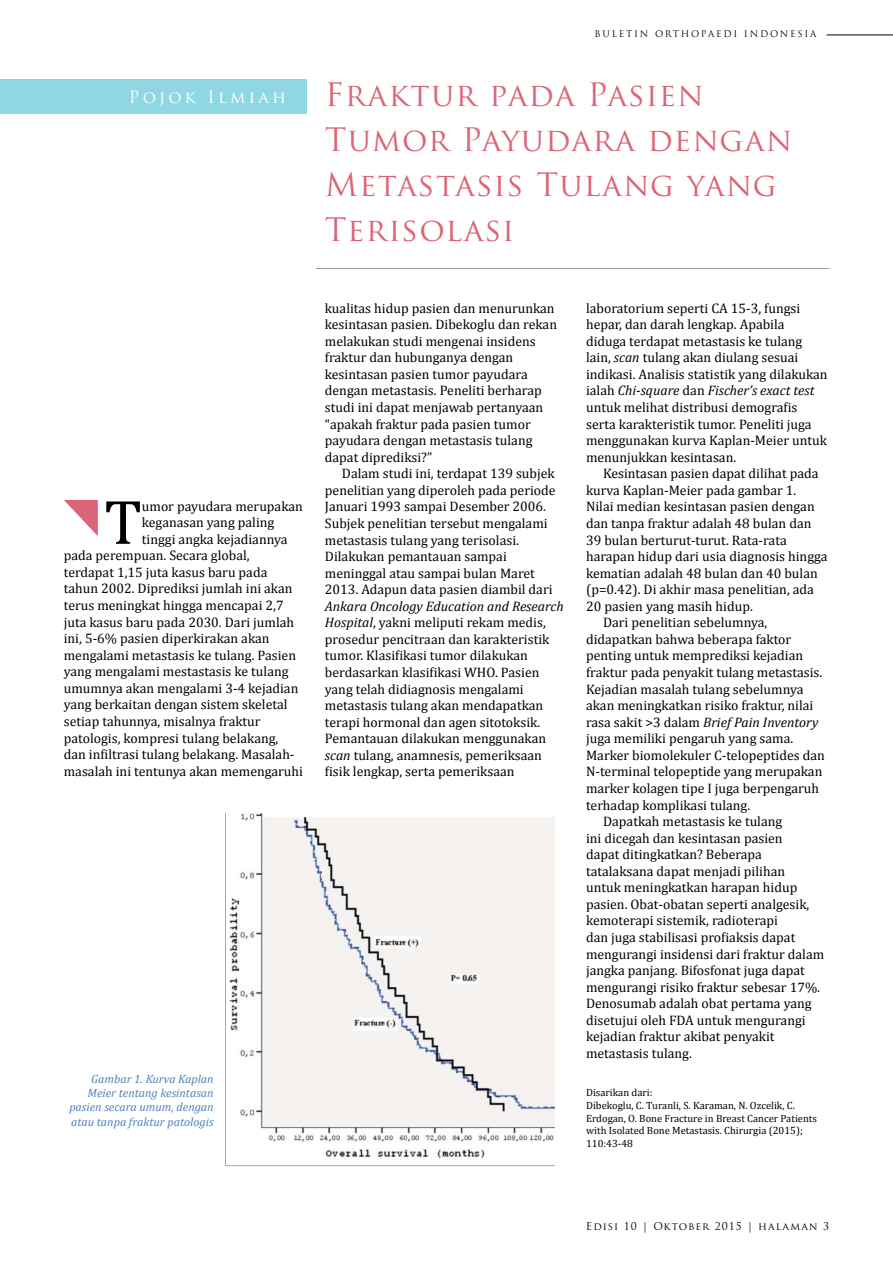
<style>
.page{position:relative;width:893px;height:1263px;background:#fff}
.page>*{position:absolute;margin:0;border:0;box-sizing:border-box;transform-origin:0 0}
.t1{font:63.45px "Cambria";color:#000}
.t2{font:31.5px/45px "Trajan Pro";letter-spacing:.04em;color:#dc6477}
.t3{font:13.8px/16.5px "Cambria";color:#000}
.t4{font:italic 13.8px "Cambria";color:#000}
.t5{font:italic 12px/14.4px "Cambria";color:#4f81bd;text-align:right}
.t6{font:10.5px/12.6px "Cambria";color:#000}
.t7{font:10.5px "Trajan Pro";letter-spacing:.1em;color:#000}
.t8{font:9px "Trajan Pro";letter-spacing:.2em;color:#000}
.s1{font-size:16.5px;color:#fff}
.s2{font-style:italic}
.s3{font-style:normal}
</style>
<div class="page">
<hr style="left:827px;top:35px;width:66px;height:1px;background:#000">
<hr style="left:0;top:0;width:1px;height:1263px;background:#fed9b7">
<hr style="left:0;top:331px;width:1px;height:64px;background:#7acfdf">
<div style="left:0;top:80px;width:307px;height:34px;background:#90d7e4"></div>
<hr style="left:316px;top:268px;width:513px;height:1px;background:#000">
<img style="left:225px;top:814px;width:329px;height:353px">
<svg style="left:64px;top:500px;width:34px;height:36px"></svg>
<p class="t8" style="left:594px;top:28px;width:223px">BULETIN ORTHOPAEDI INDONESIA</p>
<h2 class="t2" style="left:325px;top:72px;width:468px;text-indent:-196px"><span class="s1">P ojok I lm i a h</span> Fraktur pada Pasien<br>Tumor Payudara dengan<br>Metastasis Tulang yang<br>Terisolasi</h2>
<h1 class="t1" style="left:104px;top:485px;width:39px">T</h1>
<p class="t3" style="left:142px;top:498px;width:163px">umor payudara merupakan</p>
<p class="t3" style="left:142px;top:514px;width:134px">keganasan yang paling</p>
<p class="t3" style="left:142px;top:531px;width:147px">tinggi angka kejadiannya</p>
<p class="t3" style="left:64px;top:547px;width:187px">pada perempuan. Secara global,</p>
<p class="t3" style="left:64px;top:564px;width:205px">terdapat 1,15 juta kasus baru pada</p>
<p class="t3" style="left:64px;top:580px;width:230px">tahun 2002. Diprediksi jumlah ini akan</p>
<p class="t3" style="left:64px;top:597px;width:221px">terus meningkat hingga mencapai 2,7</p>
<p class="t3" style="left:64px;top:614px;width:232px">juta kasus baru pada 2030. Dari jumlah</p>
<p class="t3" style="left:64px;top:630px;width:207px">ini, 5-6% pasien diperkirakan akan</p>
<p class="t3" style="left:64px;top:647px;width:234px">mengalami metastasis ke tulang. Pasien</p>
<p class="t3" style="left:64px;top:663px;width:226px">yang mengalami mestastasis ke tulang</p>
<p class="t3" style="left:64px;top:680px;width:236px">umumnya akan mengalami 3-4 kejadian</p>
<p class="t3" style="left:64px;top:696px;width:225px">yang berkaitan dengan sistem skeletal</p>
<p class="t3" style="left:64px;top:713px;width:198px">setiap tahunnya, misalnya fraktur</p>
<p class="t3" style="left:64px;top:729px;width:216px">patologis, kompresi tulang belakang,</p>
<p class="t3" style="left:64px;top:746px;width:232px">dan infiltrasi tulang belakang. Masalah-</p>
<p class="t3" style="left:64px;top:763px;width:241px">masalah ini tentunya akan memengaruhi</p>
<p class="t3" style="left:325px;top:300px;width:234px">kualitas hidup pasien dan menurunkan kesintasan pasien. Dibekoglu dan rekan melakukan studi mengenai insidens fraktur dan hubunganya dengan kesintasan pasien tumor payudara dengan metastasis. Peneliti berharap studi ini dapat menjawab pertanyaan “apakah fraktur pada pasien tumor payudara dengan metastasis tulang dapat diprediksi?”</p>
<p class="t3" style="left:325px;top:465px;width:232px;text-indent:17px">Dalam studi ini, terdapat 139 subjek penelitian yang diperoleh pada periode Januari 1993 sampai Desember 2006.<br>Subjek penelitian tersebut mengalami metastasis tulang yang terisolasi.<br>Dilakukan pemantauan sampai meninggal atau sampai bulan Maret 2013. Adapun data pasien diambil dari</p>
<p class="t3" style="left:325px;top:598px;width:240px"><span class="s2">Ankara Oncology Education and Research Hospital</span>, yakni meliputi rekam medis, prosedur pencitraan dan karakteristik tumor. Klasifikasi tumor dilakukan berdasarkan klasifikasi WHO. Pasien yang telah didiagnosis mengalami metastasis tulang akan mendapatkan terapi hormonal dan agen sitotoksik.<br>Pemantauan dilakukan menggunakan <span class="s2">scan</span> tulang, anamnesis, pemeriksaan fisik lengkap, serta pemeriksaan</p>
<p class="t5" style="left:69px;top:1071px;width:146px">Gambar 1. Kurva Kaplan<br>Meier tentang kesintasan pasien secara umum, dengan atau tanpa fraktur patologis</p>
<p class="t3" style="left:586px;top:300px;width:243px">laboratorium seperti CA 15-3, fungsi hepar, dan darah lengkap. Apabila diduga terdapat metastasis ke tulang lain, <span class="s2">scan</span> tulang akan diulang sesuai indikasi. Analisis statistik yang dilakukan ialah <span class="s2">Chi-square</span> dan <span class="s2">Fischer’s exact test </span>untuk melihat distribusi demografis serta karakteristik tumor. Peneliti juga menggunakan kurva Kaplan-Meier untuk menunjukkan kesintasan.</p>
<p class="t3" style="left:603px;top:465px;width:217px">Kesintasan pasien dapat dilihat pada</p>
<p class="t3" style="left:586px;top:482px;width:212px">kurva Kaplan-Meier pada gambar 1.</p>
<p class="t3" style="left:586px;top:498px;width:230px">Nilai median kesintasan pasien dengan</p>
<p class="t3" style="left:586px;top:515px;width:227px">dan tanpa fraktur adalah 48 bulan dan</p>
<p class="t3" style="left:586px;top:531px;width:202px">39 bulan berturut-turut. Rata-rata</p>
<p class="t3" style="left:586px;top:548px;width:243px">harapan hidup dari usia diagnosis hingga</p>
<p class="t3" style="left:586px;top:565px;width:233px">kematian adalah 48 bulan dan 40 bulan</p>
<p class="t3" style="left:586px;top:581px;width:229px">(p=0.42). Di akhir masa penelitian, ada</p>
<p class="t3" style="left:586px;top:598px;width:168px">20 pasien yang masih hidup.</p>
<p class="t3" style="left:603px;top:614px;width:166px">Dari penelitian sebelumnya,</p>
<p class="t3" style="left:586px;top:631px;width:207px">didapatkan bahwa beberapa faktor</p>
<p class="t3" style="left:586px;top:647px;width:219px">penting untuk memprediksi kejadian</p>
<p class="t3" style="left:586px;top:664px;width:238px">fraktur pada penyakit tulang metastasis.</p>
<p class="t3" style="left:586px;top:680px;width:219px">Kejadian masalah tulang sebelumnya</p>
<p class="t3" style="left:586px;top:697px;width:229px">akan meningkatkan risiko fraktur, nilai</p>
<p class="t4" style="left:586px;top:712px;width:234px"><span class="s3">rasa sakit &gt;3 dalam</span> Brief Pain Inventory</p>
<p class="t3" style="left:586px;top:730px;width:209px">juga memiliki pengaruh yang sama.</p>
<p class="t3" style="left:586px;top:747px;width:240px">Marker biomolekuler C-telopeptides dan</p>
<p class="t3" style="left:586px;top:763px;width:238px">N-terminal telopeptide yang merupakan</p>
<p class="t3" style="left:586px;top:780px;width:235px">marker kolagen tipe I juga berpengaruh</p>
<p class="t3" style="left:586px;top:796px;width:166px">terhadap komplikasi tulang.</p>
<p class="t3" style="left:603px;top:813px;width:181px">Dapatkah metastasis ke tulang</p>
<p class="t3" style="left:586px;top:830px;width:198px">ini dicegah dan kesintasan pasien</p>
<p class="t3" style="left:586px;top:846px;width:177px">dapat ditingkatkan? Beberapa</p>
<p class="t3" style="left:586px;top:863px;width:201px">tatalaksana dapat menjadi pilihan</p>
<p class="t3" style="left:586px;top:879px;width:213px">untuk meningkatkan harapan hidup</p>
<p class="t3" style="left:586px;top:896px;width:225px">pasien. Obat-obatan seperti analgesik,</p>
<p class="t3" style="left:586px;top:912px;width:194px">kemoterapi sistemik, radioterapi</p>
<p class="t3" style="left:586px;top:929px;width:211px">dan juga stabilisasi profiaksis dapat</p>
<p class="t3" style="left:586px;top:945px;width:240px">mengurangi insidensi dari fraktur dalam</p>
<p class="t3" style="left:586px;top:962px;width:220px">jangka panjang. Bifosfonat juga dapat</p>
<p class="t3" style="left:586px;top:979px;width:236px">mengurangi risiko fraktur sebesar 17%.</p>
<p class="t3" style="left:586px;top:995px;width:227px">Denosumab adalah obat pertama yang</p>
<p class="t3" style="left:586px;top:1012px;width:221px">disetujui oleh FDA untuk mengurangi</p>
<p class="t3" style="left:586px;top:1028px;width:190px">kejadian fraktur akibat penyakit</p>
<p class="t3" style="left:586px;top:1045px;width:107px">metastasis tulang.</p>
<p class="t6" style="left:586px;top:1086px;width:232px">Disarikan dari:<br>Dibekoglu, C. Turanli, S. Karaman, N. Ozcelik, C.<br>Erdogan, O. Bone Fracture in Breast Cancer Patients with Isolated Bone Metastasis. Chirurgia (2015); 110:43-48</p>
<p class="t7" style="left:586px;top:1219px;width:245px">Edisi 10 | Oktober 2015 | halaman 3</p>
</div>
